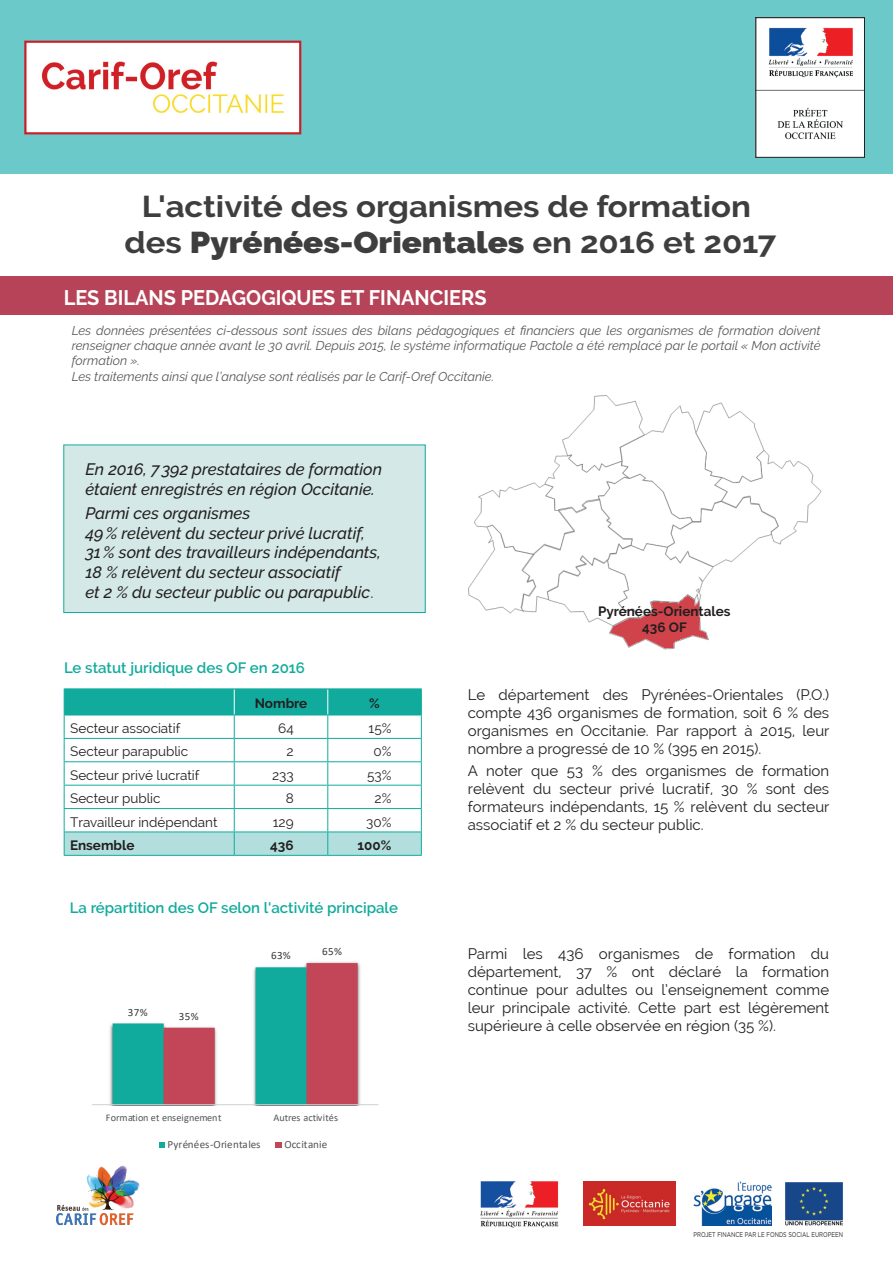
<style>
.page{position:relative;width:893px;height:1263px;background:#fff}
.page>*{position:absolute;margin:0;border:0;box-sizing:border-box;transform-origin:0 0}
.t1{font:700 30px/36px "Raleway";color:#3e3e3f;text-align:center;scale:1.1 1}
.t2{font:700 21px "Raleway";color:#fff;scale:.95 1}
.t3{font:italic 500 16.5px/19.8px "Raleway";color:#231f20}
.t4{font:15px/18px "Raleway";color:#231f20;text-align:justify}
.t5{font:600 15px "Raleway";color:#11ab9d}
.t6{font:600 15px "Raleway";color:#12ab9d}
.t7{font:13.5px "Raleway";color:#231f20}
.t8{font:700 13.5px/16.2px "Raleway";color:#231f20;text-align:center}
.t9{font:italic 12.75px/15.3px "Raleway";color:#57585a}
.t10{font:11.1px "Calibri";letter-spacing:.01em;color:#515455}
.t11{font:11.1px "Calibri";letter-spacing:.03em;color:#36393c}
.t12{font:10.2px "Calibri";color:#515455}
.t13{font:6.9px "Gotham";color:#231f20;scale:.79 1}
.s1{font-weight:900}
.s2{font-weight:400;font-style:normal}
</style>
<div class="page">
<img style="left:583px;top:1181px;width:93px;height:44px">
<img style="left:785px;top:1182px;width:58px;height:43px">
<img style="left:480px;top:1181px;width:79px;height:47px">
<img style="left:56px;top:1165px;width:84px;height:61px">
<img style="left:693px;top:1181px;width:78px;height:44px">
<div style="left:0;top:0;width:893px;height:232px;background:#6bc9ca"></div>
<img style="left:27px;top:44px;width:271px;height:87px">
<div style="left:24px;top:41px;width:277px;height:93px;border:2px solid #cb1f26"></div>
<div style="left:0;top:174px;width:893px;height:94px;background:#fff"></div>
<img style="left:757px;top:19px;width:106px;height:137px">
<div style="left:755px;top:17px;width:110px;height:141px;border:1px solid #231f20"></div>
<div style="left:0;top:276px;width:893px;height:39px;background:#b64357"></div>
<hr style="left:64px;top:855px;width:170px;height:1px;background:#11ab9d">
<hr style="left:234px;top:855px;width:94px;height:1px;background:#11ab9d">
<hr style="left:328px;top:855px;width:94px;height:1px;background:#11ab9d">
<hr style="left:64px;top:688px;width:170px;height:1px;background:#11ab9d">
<hr style="left:234px;top:688px;width:94px;height:1px;background:#11ab9d">
<hr style="left:328px;top:688px;width:94px;height:1px;background:#11ab9d">
<svg style="left:64px;top:689px;width:358px;height:166px"></svg>
<hr style="left:64px;top:715px;width:170px;height:1px;background:#11ab9d">
<hr style="left:234px;top:715px;width:94px;height:1px;background:#11ab9d">
<hr style="left:328px;top:715px;width:94px;height:1px;background:#11ab9d">
<img style="left:109px;top:1023px;width:4px;height:81px">
<img style="left:306px;top:961px;width:55px;height:143px">
<svg style="left:113px;top:963px;width:245px;height:141px"></svg>
<hr style="left:92px;top:1104px;width:286px;height:1px;background:#cfd1d0">
<svg style="left:159px;top:1142px;width:6px;height:6px"></svg>
<div style="left:275px;top:1142px;width:7px;height:6px;background:#c34558"></div>
<div style="left:64px;top:445px;width:361px;height:167px;background:#d4e9e7"></div>
<div style="left:63px;top:445px;width:363px;height:168px;border:1px solid #11ab9d"></div>
<img style="left:468px;top:396px;width:354px;height:254px">
<div style="left:726px;top:522px;width:13px;height:9px;background:#fff"></div>
<h1 class="t1" style="left:124px;top:189px;width:594px">L'activité des organismes de formation des <span class="s1">Pyrénées-Orientales</span> en 2016 et 2017</h1>
<h2 class="t2" style="left:64px;top:286px;width:447px">LES BILANS PEDAGOGIQUES ET FINANCIERS</h2>
<p class="t9" style="left:72px;top:323px;width:750px">Les données présentées ci-dessous sont issues des bilans pédagogiques et financiers que les organismes de formation doivent renseigner chaque année avant le 30 avril. Depuis 2015, le système informatique Pactole a été remplacé par le portail « Mon activité formation ».<br>Les traitements ainsi que l’analyse sont réalisés par le Carif-Oref Occitanie.</p>
<p class="t3" style="left:85px;top:459px;width:298px">En 2016, 7392 prestataires de formation étaient enregistrés en région Occitanie.</p>
<p class="t3" style="left:85px;top:503px;width:297px">Parmi ces organismes<br>49% relèvent du secteur privé lucratif, 31% sont des travailleurs indépendants, 18 % relèvent du secteur associatif<br>et 2 % du secteur public ou parapublic<span class="s2">.</span></p>
<p class="t6" style="left:64px;top:659px;width:242px">Le statut juridique des OF en 2016</p>
<p class="t8" style="left:255px;top:695px;width:54px">Nombre</p>
<p class="t8" style="left:369px;top:695px;width:12px">%</p>
<p class="t7" style="left:70px;top:720px;width:112px">Secteur associatif</p>
<p class="t7" style="left:278px;top:720px;width:17px">64</p>
<p class="t7" style="left:369px;top:720px;width:24px">15%</p>
<p class="t7" style="left:70px;top:744px;width:120px">Secteur parapublic</p>
<p class="t7" style="left:287px;top:744px;width:9px">2</p>
<p class="t7" style="left:373px;top:744px;width:20px">0%</p>
<p class="t7" style="left:70px;top:767px;width:131px">Secteur privé lucratif</p>
<p class="t7" style="left:272px;top:767px;width:23px">233</p>
<p class="t7" style="left:367px;top:767px;width:26px">53%</p>
<p class="t7" style="left:70px;top:791px;width:92px">Secteur public</p>
<p class="t7" style="left:286px;top:791px;width:10px">8</p>
<p class="t7" style="left:375px;top:791px;width:18px">2%</p>
<p class="t7" style="left:70px;top:814px;width:149px">Travailleur indépendant</p>
<p class="t7" style="left:273px;top:814px;width:22px">129</p>
<p class="t7" style="left:366px;top:814px;width:27px">30%</p>
<p class="t8" style="left:70px;top:837px;width:66px">Ensemble</p>
<p class="t8" style="left:270px;top:837px;width:25px">436</p>
<p class="t8" style="left:358px;top:837px;width:35px">100%</p>
<p class="t5" style="left:70px;top:899px;width:330px">La répartition des OF selon l'activité principale</p>
<p class="t11" style="left:128px;top:1004px;width:21px">37%</p>
<p class="t11" style="left:179px;top:1008px;width:21px">35%</p>
<p class="t11" style="left:271px;top:948px;width:21px">63%</p>
<p class="t11" style="left:322px;top:943px;width:21px">65%</p>
<p class="t12" style="left:106px;top:1110px;width:117px">Formation et enseignement</p>
<p class="t12" style="left:274px;top:1110px;width:66px">Autres activités</p>
<p class="t10" style="left:168px;top:1137px;width:94px">Pyrénées-Orientales</p>
<p class="t10" style="left:284px;top:1137px;width:44px">Occitanie</p>
<p class="t8" style="left:598px;top:603px;width:134px">Pyrénées-Orientales<br>436 OF</p>
<p class="t4" style="left:468px;top:685px;width:363px">Le département des Pyrénées-Orientales (P.O.) compte 436 organismes de formation, soit 6 % des organismes en Occitanie. Par rapport à 2015, leur nombre a progressé de 10 % (395 en 2015).</p>
<p class="t4" style="left:468px;top:762px;width:363px">A noter que 53 % des organismes de formation relèvent du secteur privé lucratif, 30 % sont des formateurs indépendants, 15 % relèvent du secteur associatif et 2 % du secteur public.</p>
<p class="t4" style="left:468px;top:945px;width:363px">Parmi les 436 organismes de formation du département, 37 % ont déclaré la formation continue pour adultes ou l’enseignement comme leur principale activité. Cette part est légèrement supérieure à celle observée en région (35 %).</p>
<p class="t13" style="left:693px;top:1230px;width:191px">PROJET FINANCE PAR LE FONDS SOCIAL EUROPEEN</p>
</div>
